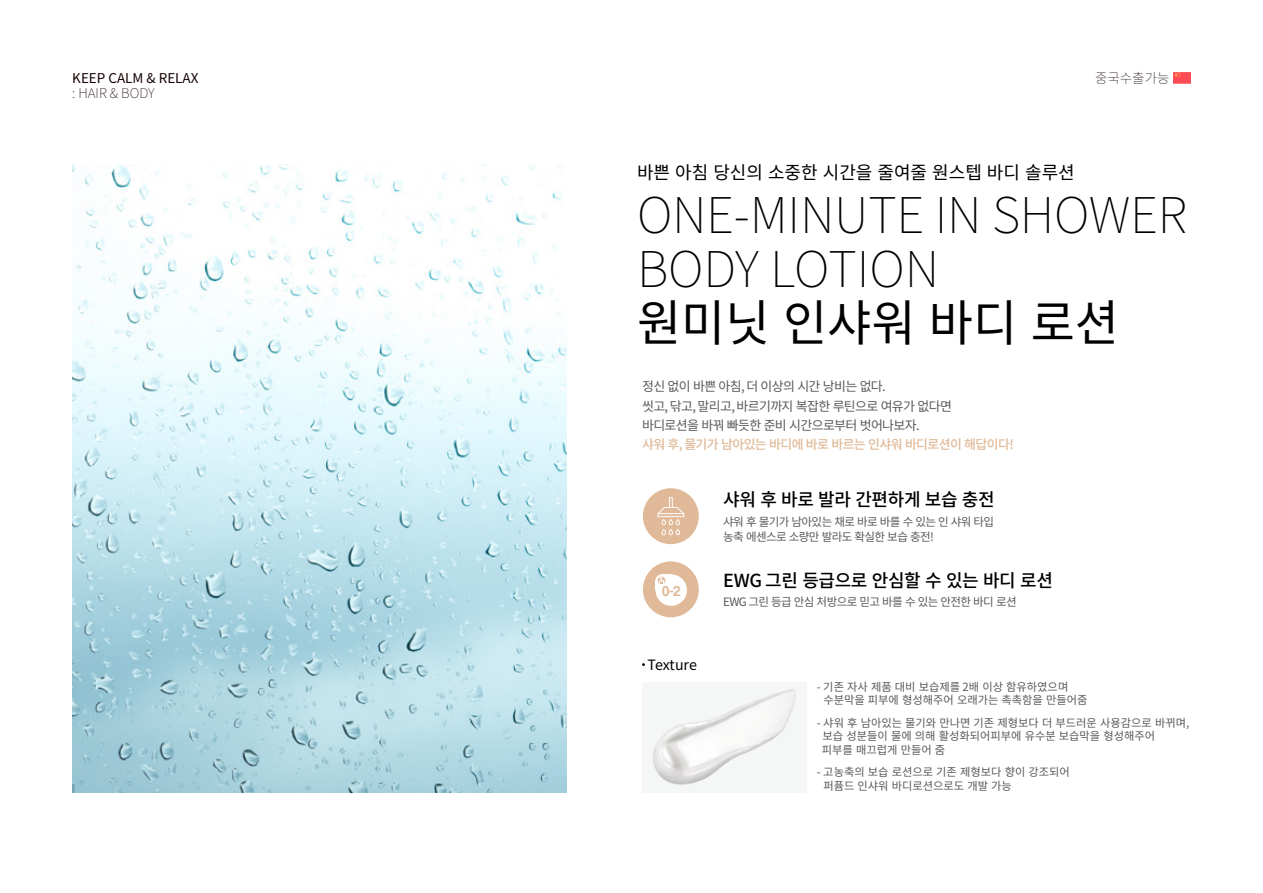
<style>
.page{position:relative;width:1263px;height:893px;background:#fff}
.page>*{position:absolute;margin:0;border:0;box-sizing:border-box;transform-origin:0 0}
.t1{font:100 49.5px/54px "Noto Sans CJ Kjp";letter-spacing:-.005em;color:#000}
.t2{font:49.5px "Noto Sans CJ Kjp";color:#000}
.t3{font:500 18px "Noto Sans CJ Kjp";letter-spacing:-.02em;color:#000}
.t4{font:18px "Noto Sans CJ Kjp";color:#000}
.t5{font:14.7px "Coolvetica Rg";color:#e0ba98}
.t6{font:14.25px "Noto Sans CJ Kjp";letter-spacing:-.01em;color:#000}
.t7{font:100 13.5px "Noto Sans CJ Kjp";color:#170506}
.t8{font:13.5px "Noto Sans CJ Kjp";color:#170506}
.t9{font:12.9px/19.4px "Noto Sans CJ Kjp";letter-spacing:-.05em;color:#58595b}
.t10{font:500 12.9px "Noto Sans CJ Kjp";letter-spacing:-.05em;color:#e0ba98}
.t11{font:11.55px/15.3px "Noto Sans CJ Kjp";letter-spacing:-.05em;color:#58595b}
.t12{font:11.25px/13.5px "Noto Sans CJ Kjp";color:#58595b}
</style>
<div class="page">
<img style="left:72px;top:164px;width:494px;height:628px">
<div style="left:643px;top:488px;width:56px;height:56px;background:#e0ba98;border-radius:50%"></div>
<div style="left:643px;top:561px;width:56px;height:56px;background:#e0ba98;border-radius:50%"></div>
<img style="left:1173px;top:72px;width:18px;height:12px">
<div style="left:655px;top:574px;width:32px;height:32px;background:#fff;border-radius:50%"></div>
<svg style="left:655px;top:574px;width:12px;height:12px"></svg>
<div style="left:655px;top:580px;width:5px;height:10px;background:#fff"></div>
<div style="left:661px;top:574px;width:9px;height:5px;background:#fff"></div>
<svg style="left:658px;top:577px;width:6px;height:9px"></svg>
<svg style="left:657px;top:497px;width:27px;height:38px"></svg>
<img style="left:642px;top:663px;width:155px;height:123px">
<p class="t8" style="left:72px;top:70px;width:128px">KEEP CALM &amp; RELAX</p>
<p class="t7" style="left:1095px;top:70px;width:76px">중국수출가능</p>
<p class="t7" style="left:72px;top:86px;width:84px">: HAIR &amp; BODY</p>
<h2 class="t4" style="left:637px;top:162px;width:439px">바쁜 아침 당신의 소중한 시간을 줄여줄 원스텝 바디 솔루션</h2>
<h1 class="t1" style="left:637px;top:189px;width:416px">ONE-MINUTE IN SHOWER<br>BODY LOTION</h1>
<h1 class="t2" style="left:637px;top:295px;width:484px">원미닛 인샤워 바디 로션</h1>
<p class="t9" style="left:642px;top:377px;width:311px">정신 없이 바쁜 아침, 더 이상의 시간 낭비는 없다.<br>씻고, 닦고, 말리고, 바르기까지 복잡한 루틴으로 여유가 없다면 바디로션을 바꿔 빠듯한 준비 시간으로부터 벗어나보자.</p>
<p class="t10" style="left:642px;top:437px;width:373px">샤워 후, 물기가 남아있는 바디에 바로 바르는 인샤워 바디로션이 해답이다!</p>
<h2 class="t3" style="left:723px;top:489px;width:273px">샤워 후 바로 발라 간편하게 보습 충전</h2>
<p class="t11" style="left:723px;top:514px;width:272px">샤워 후 물기가 남아있는 채로 바로 바를 수 있는 인 샤워 타입 농축 에센스로 소량만 발라도 확실한 보습 충전!</p>
<h2 class="t3" style="left:723px;top:570px;width:331px">EWG 그린 등급으로 안심할 수 있는 바디 로션</h2>
<p class="t11" style="left:723px;top:595px;width:295px">EWG 그린 등급 안심 처방으로 믿고 바를 수 있는 안전한 바디 로션</p>
<h3 class="t5" style="left:662px;top:582px;width:20px">0-2</h3>
<p class="t6" style="left:648px;top:656px;width:51px">Texture</p>
<p class="t12" style="left:823px;top:680px;width:266px;text-indent:-6px">- 기존 자사 제품 대비 보습제를 2배 이상 함유하였으며 수분막을 피부에 형성해주어 오래가는 촉촉함을 만들어줌</p>
<p class="t12" style="left:822px;top:716px;width:369px;text-indent:-5px">- 샤워 후 남아있는 물기와 만나면 기존 제형보다 더 부드러운 사용감으로 바뀌며, 보습 성분들이 물에 의해 활성화되어피부에 유수분 보습막을 형성해주어<br>피부를 매끄럽게 만들어 줌</p>
<p class="t12" style="left:823px;top:765px;width:248px;text-indent:-6px">- 고농축의 보습 로션으로 기존 제형보다 향이 강조되어 퍼퓸드 인샤워 바디로션으로도 개발 가능</p>
</div>
